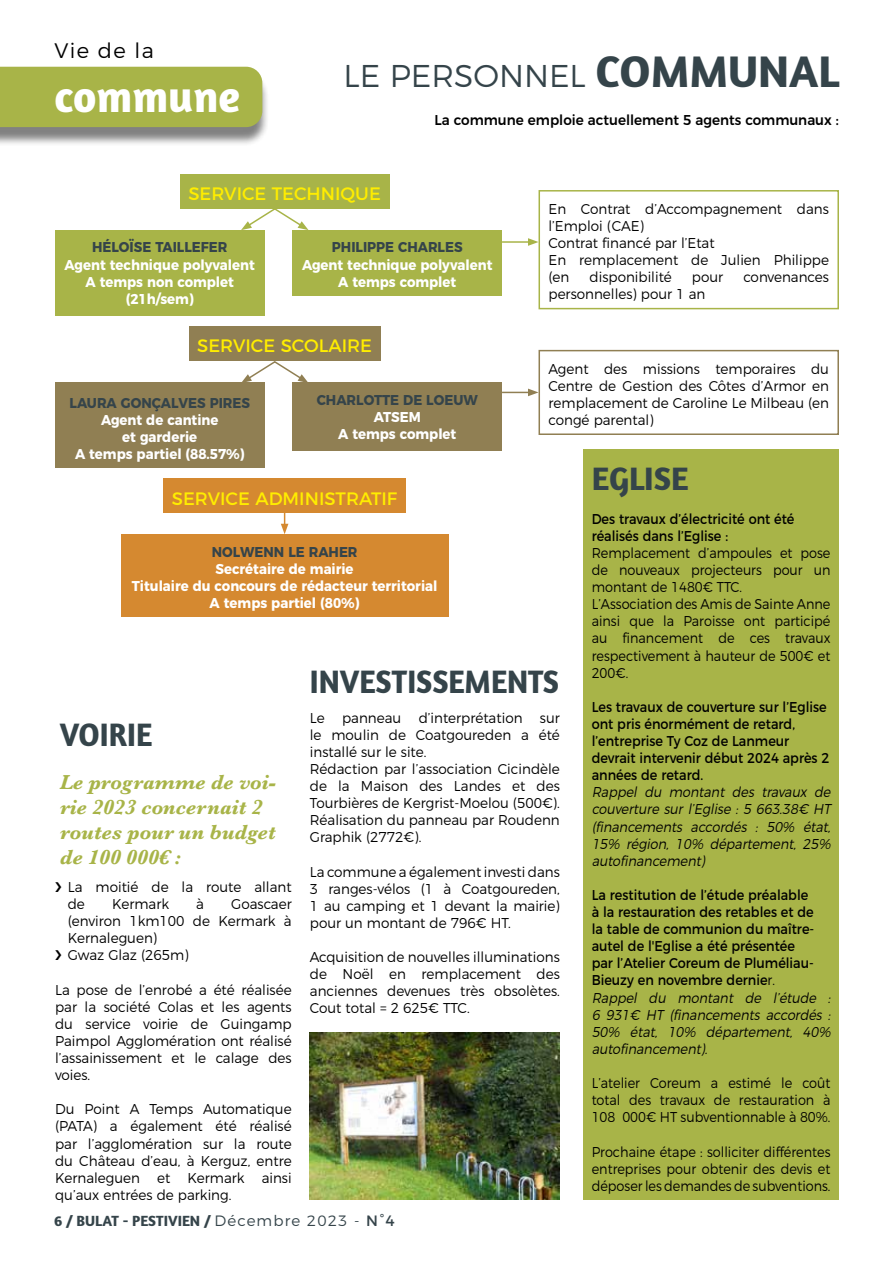
<style>
.page{position:relative;width:893px;height:1263px;background:#fff}
.page>*{position:absolute;margin:0;border:0;box-sizing:border-box;transform-origin:0 0}
.t1{font:700 45px "Amaranth";color:#fff}
.t2{font:700 33px "Amaranth";color:#35444a;scale:.93 1}
.t3{font:700 33px "Amaranth";color:#35444a}
.t4{font:300 31.5px "Montserrat";color:#35444a}
.t5{font:italic 700 21px/25.2px "Baskerville";color:#a8b448}
.t6{font:300 21px "Montserrat";letter-spacing:.06em;color:#000}
.t7{font:18px "Montserrat";color:#ffed00}
.t8{font:700 15px "Amaranth";color:#35444a}
.t9{font:300 14.25px/17.1px "Montserrat";color:#000;text-align:justify;scale:.95 1}
.t10{font:14.25px/17.1px "Montserrat";color:#000;scale:.9 1}
.t11{font:300 14.25px/17.1px "Montserrat";color:#000;text-align:justify;scale:.9 1}
.t12{font:700 14.25px/17.1px "Montserrat";color:#fff;text-align:center;scale:.93 1}
.t13{font:italic 300 14.25px/17.1px "Montserrat";color:#000;text-align:justify;scale:.9 1}
.t14{font:700 14.25px "Montserrat";color:#35444a;scale:.93 1}
.t15{font:500 14.25px "Montserrat";color:#000;scale:.95 1}
.s1{font-family:"Amaranth";font-weight:700;font-size:45px}
.s2{font-family:"Montserrat";font-weight:300}
.s3{font-family:"Montserrat";font-weight:400}
.s4{font-weight:300}
.s5{font-weight:300;font-style:italic}
</style>
<div class="page">
<div style="left:0;top:70px;width:270px;height:76px;background:#000;opacity:.5"></div>
<div style="left:0;top:67px;width:262px;height:60px;background:#a8b448"></div>
<div style="left:583px;top:449px;width:256px;height:750px;background:#a8b448"></div>
<div style="left:180px;top:174px;width:209px;height:35px;background:#a8b448"></div>
<div style="left:189px;top:326px;width:192px;height:35px;background:#907f53"></div>
<div style="left:163px;top:479px;width:243px;height:34px;background:#d58930"></div>
<div style="left:55px;top:230px;width:210px;height:86px;background:#a8b448"></div>
<div style="left:55px;top:382px;width:210px;height:86px;background:#907f53"></div>
<div style="left:121px;top:534px;width:327px;height:82px;background:#d58930"></div>
<div style="left:293px;top:230px;width:209px;height:65px;background:#a8b448"></div>
<div style="left:538px;top:190px;width:301px;height:119px;border:2px solid #a8b448"></div>
<div style="left:538px;top:350px;width:301px;height:85px;border:2px solid #907f53"></div>
<div style="left:293px;top:382px;width:209px;height:69px;background:#907f53"></div>
<svg style="left:241px;top:209px;width:68px;height:21px"></svg>
<svg style="left:242px;top:361px;width:66px;height:22px"></svg>
<svg style="left:281px;top:513px;width:7px;height:21px"></svg>
<svg style="left:502px;top:389px;width:36px;height:7px"></svg>
<hr style="left:502px;top:241px;width:28px;height:2px;background:#a8b448">
<svg style="left:528px;top:238px;width:10px;height:8px"></svg>
<img style="left:309px;top:1033px;width:250px;height:166px">
<h3 class="t6" style="left:55px;top:34px;width:101px">Vie de la</h3>
<h1 class="t1" style="left:55px;top:68px;width:187px">commune</h1>
<h3 class="t4" style="left:344px;top:51px;width:497px">LE PERSONNEL <span class="s1">COMMUNAL</span></h3>
<p class="t15" style="left:435px;top:108px;width:427px">La commune emploie actuellement 5 agents communaux :</p>
<p class="t7" style="left:188px;top:180px;width:194px">SERVICE TECHNIQUE</p>
<p class="t14" style="left:92px;top:236px;width:147px">HÉLOÏSE TAILLEFER</p>
<p class="t12" style="left:65px;top:255px;width:206px">Agent technique polyvalent<br>A temps non complet (21h/sem)</p>
<p class="t14" style="left:332px;top:236px;width:142px">PHILIPPE CHARLES</p>
<p class="t12" style="left:302px;top:255px;width:206px">Agent technique polyvalent<br>A temps complet</p>
<p class="t7" style="left:197px;top:332px;width:176px">SERVICE SCOLAIRE</p>
<p class="t14" style="left:70px;top:391px;width:196px">LAURA GONÇALVES PIRES</p>
<p class="t12" style="left:75px;top:410px;width:184px">Agent de cantine<br>et garderie<br>A temps partiel (88.57%)</p>
<p class="t14" style="left:317px;top:388px;width:175px">CHARLOTTE DE LOEUW</p>
<p class="t12" style="left:338px;top:407px;width:129px">ATSEM<br>A temps complet</p>
<p class="t9" style="left:548px;top:199px;width:297px;text-align:left">En Contrat d’Accompagnement dans l’Emploi (CAE)<br>Contrat financé par l’Etat<br>En remplacement de Julien Philippe (en</p>
<p class="t9" style="left:590px;top:267px;width:88px">disponibilité</p>
<p class="t9" style="left:692px;top:267px;width:34px">pour</p>
<p class="t9" style="left:743px;top:267px;width:92px">convenances</p>
<p class="t9" style="left:548px;top:284px;width:167px">personnelles) pour 1 an</p>
<p class="t9" style="left:548px;top:359px;width:297px">Agent des missions temporaires du Centre de Gestion des Côtes d’Armor en remplacement de Caroline Le Milbeau (en congé parental)</p>
<p class="t7" style="left:172px;top:484px;width:227px">SERVICE ADMINISTRATIF</p>
<p class="t14" style="left:212px;top:540px;width:158px">NOLWENN LE RAHER</p>
<p class="t12" style="left:132px;top:559px;width:330px">Secrétaire de mairie<br>Titulaire du concours de rédacteur territorial<br>A temps partiel (80%)</p>
<h2 class="t2" style="left:60px;top:714px;width:101px">VOIRIE</h2>
<h3 class="t5" style="left:60px;top:769px;width:217px">Le programme de voi&shy;rie 2023 concernait 2 routes pour un budget de 100 000€ :</h3>
<p class="t9" style="left:68px;top:877px;width:237px">La moitié de la route allant de</p>
<p class="t9" style="left:112px;top:894px;width:62px">Kermark</p>
<p class="t9" style="left:196px;top:894px;width:10px">à</p>
<p class="t9" style="left:68px;top:894px;width:237px;text-align:left;text-indent:163px">Goascaer (environ 1km100 de Kermark à<br>Kernaleguen)<br>Gwaz Glaz (265m)</p>
<p class="t9" style="left:55px;top:980px;width:251px">La pose de l’enrobé a été réalisée par la société Colas et les agents du service voirie de Guingamp Paimpol Agglomération ont réalisé l’assainissement et le calage des voies.</p>
<p class="t9" style="left:55px;top:1099px;width:251px">Du Point A Temps Automatique (PATA) a également été réalisé par l’agglomération sur la route du Château d’eau, à Kerguz, entre Kernaleguen et Kermark ainsi qu’aux entrées de parking.</p>
<h2 class="t2" style="left:310px;top:661px;width:269px">INVESTISSEMENTS</h2>
<p class="t9" style="left:310px;top:708px;width:265px;text-align:left">Le panneau d’interprétation sur le moulin de Coatgoureden a été installé sur le site.<br>Rédaction par l’association Cicindèle de la Maison des Landes et des<br>Tourbières de Kergrist-Moelou (500€).<br>Réalisation du panneau par Roudenn<br>Graphik (2772€).</p>
<p class="t9" style="left:310px;top:862px;width:265px">La commune a également investi dans 3 ranges-vélos (1 à Coatgoureden, 1 au camping et 1 devant la mairie) pour un montant de 796€ HT.</p>
<p class="t9" style="left:310px;top:947px;width:265px">Acquisition de nouvelles illuminations de Noël en remplacement des anciennes devenues très obsolètes.<br>Cout total = 2 625€ TTC.</p>
<p class="t8" style="left:54px;top:1211px;width:342px">6 / BULAT - PESTIVIEN / <span class="s2">Décembre 2023 -</span> <span class="s3">N°4</span></p>
<h2 class="t3" style="left:592px;top:457px;width:98px">EGLISE</h2>
<p class="t10" style="left:592px;top:509px;width:227px">Des travaux d’électricité ont été réalisés dans l’Eglise :</p>
<p class="t11" style="left:592px;top:543px;width:267px;text-align:left">Remplacement d’ampoules et pose de nouveaux projecteurs pour un montant de 1480€ TTC.<br>L’Association des Amis de Sainte Anne ainsi que la Paroisse ont participé au financement de ces travaux respectivement à hauteur de 500€ et<br>200€.</p>
<p class="t10" style="left:592px;top:697px;width:266px">Les travaux de couverture sur l’Eglise ont pris énormément de retard, l’entreprise Ty Coz de Lanmeur devrait intervenir début 2024 après 2 années de retard.</p>
<p class="t13" style="left:592px;top:782px;width:271px">Rappel du montant des travaux de couverture sur l’Eglise : 5 663.38€ HT (financements accordés : 50% état, 15% région, 10% département, 25% autofinancement)</p>
<p class="t10" style="left:592px;top:885px;width:271px">La restitution de l’étude préalable<br>à la restauration des retables et de<br>la table de communion du maître&shy;autel de l'Eglise a été présentée<br>par l’Atelier Coreum de Pluméliau-<br>Bieuzy en novembre dernie<span class="s4">r.<br></span><span class="s5">Rappel du montant de l’étude :<br>6 931€ HT (financements accordés :<br>50% état, 10% département, 40% autofinancement).</span></p>
<p class="t11" style="left:592px;top:1073px;width:267px">L’atelier Coreum a estimé le coût total des travaux de restauration à 108 000€ HT subventionnable à 80%.</p>
<p class="t11" style="left:592px;top:1142px;width:267px">Prochaine étape : solliciter différentes entreprises pour obtenir des devis et déposer les demandes de subventions.</p>
</div>
